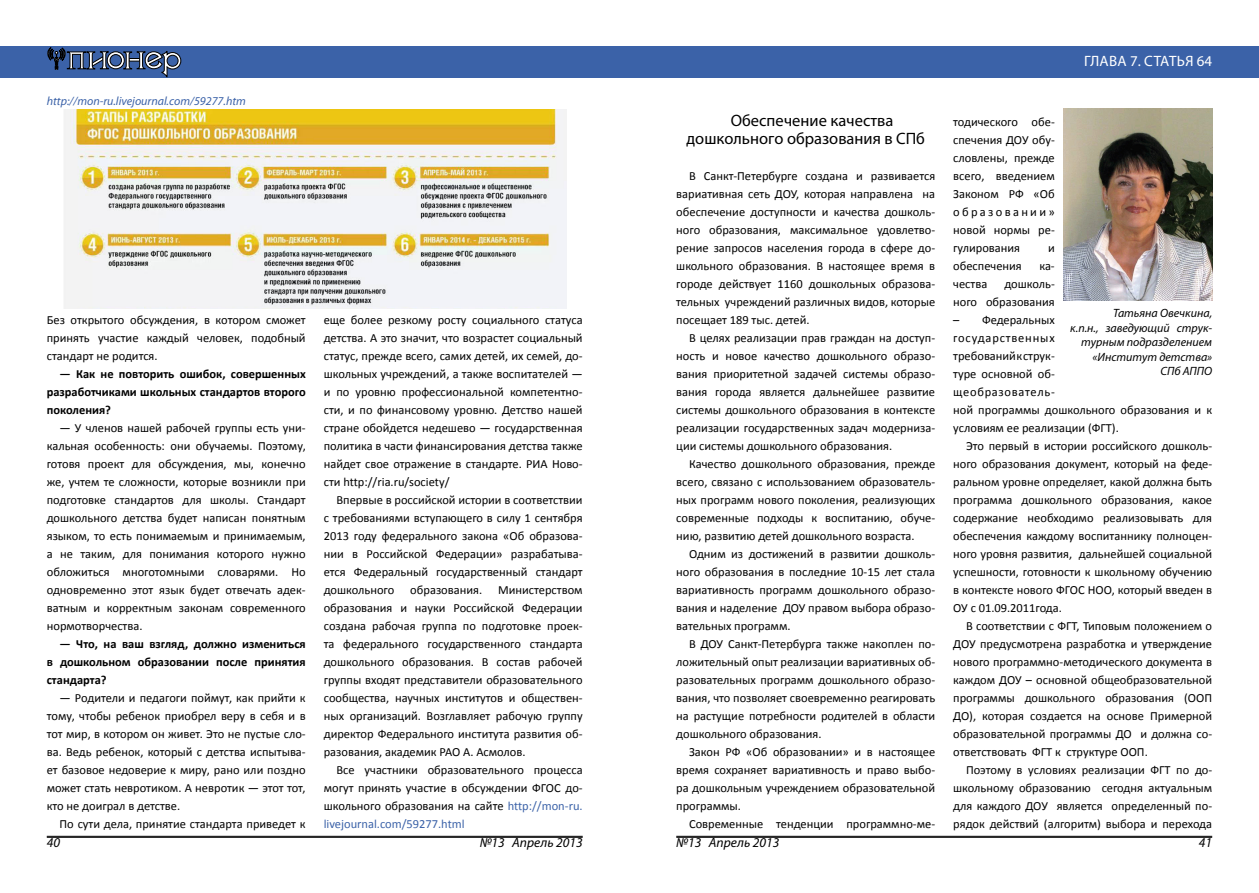
<style>
.page{position:relative;width:1259px;height:893px;background:#fff}
.page>*{position:absolute;margin:0;border:0;box-sizing:border-box;transform-origin:0 0}
.t1{font:16.5px/18px "Myriad Pro";color:#000}
.t2{font:15px "Myriad Pro";color:#fff}
.t3{font:italic 13.5px "Myriad Pro";color:#000}
.t4{font:12.45px/18px "Calibri";color:#000;text-align:justify}
.t5{font:700 12.45px/18px "Calibri";color:#000;text-align:justify}
.t6{font:italic 12px/14.4px "Myriad Pro";color:#000;text-align:right}
.t7{font:italic 12px "Myriad Pro";color:#3b62a8}
.s1{color:#3b62a8}
</style>
<div class="page">
<div style="left:0;top:47px;width:629px;height:31px;background:#3b62a8"></div>
<svg style="left:47px;top:47px;width:134px;height:30px"></svg>
<div style="left:629px;top:47px;width:630px;height:31px;background:#3b62a8"></div>
<hr style="left:47px;top:836px;width:536px;height:1px;background:#000">
<hr style="left:47px;top:837px;width:536px;height:1px;background:#000">
<hr style="left:676px;top:836px;width:536px;height:1px;background:#000">
<hr style="left:676px;top:837px;width:536px;height:1px;background:#000">
<img style="left:1063px;top:109px;width:149px;height:191px">
<img style="left:64px;top:110px;width:502px;height:198px">
<p class="t7" style="left:47px;top:93px;width:201px">http://mon-ru.livejournal.com/59277.htm</p>
<p class="t4" style="left:47px;top:311px;width:260px">Без открытого обсуждения, в котором сможет принять участие каждый человек, подобный стандарт не родится.</p>
<p class="t5" style="left:47px;top:365px;width:260px;text-indent:13px">— Как не повторить ошибок, совершенных разработчиками школьных стандартов второго поколения?</p>
<p class="t4" style="left:47px;top:419px;width:260px;text-indent:13px">— У членов нашей рабочей группы есть уни&shy;кальная особенность: они обучаемы. Поэтому, готовя проект для обсуждения, мы, конечно же, учтем те сложности, которые возникли при подготовке стандартов для школы. Стандарт дошкольного детства будет написан понятным языком, то есть понимаемым и принимаемым, а не таким, для понимания которого нужно обложиться многотомными словарями. Но одновременно этот язык будет отвечать адек&shy;ватным и корректным законам современного нормотворчества.</p>
<p class="t5" style="left:47px;top:635px;width:260px;text-indent:13px">— Что, на ваш взгляд, должно измениться в дошкольном образовании после принятия стандарта?</p>
<p class="t4" style="left:47px;top:689px;width:260px;text-indent:13px">— Родители и педагоги поймут, как прийти к тому, чтобы ребенок приобрел веру в себя и в тот мир, в котором он живет. Это не пустые сло&shy;ва. Ведь ребенок, который с детства испытыва&shy;ет базовое недоверие к миру, рано или поздно может стать невротиком. А невротик — этот тот, кто не доиграл в детстве.</p>
<p class="t4" style="left:60px;top:815px;width:248px">По сути дела, принятие стандарта приведет к</p>
<p class="t4" style="left:324px;top:311px;width:260px">еще более резкому росту социального статуса детства. А это значит, что возрастет социальный статус, прежде всего, самих детей, их семей, до&shy;школьных учреждений, а также воспитателей — и по уровню профессиональной компетентно&shy;сти, и по финансовому уровню. Детство нашей стране обойдется недешево — государственная политика в части финансирования детства также найдет свое отражение в стандарте. РИА Ново&shy;сти http://ria.ru/society/</p>
<p class="t4" style="left:324px;top:491px;width:260px;text-indent:13px">Впервые в российской истории в соответствии с требованиями вступающего в силу 1 сентября 2013 году федерального закона «Об образова&shy;нии в Российской Федерации» разрабатыва&shy;ется Федеральный государственный стандарт дошкольного</p>
<p class="t4" style="left:410px;top:581px;width:73px">образования.</p>
<p class="t4" style="left:324px;top:581px;width:260px;text-indent:174px">Министерством образования и науки Российской Федерации создана рабочая группа по подготовке проек&shy;та федерального государственного стандарта дошкольного образования. В состав рабочей группы входят представители образовательного сообщества, научных институтов и обществен&shy;ных организаций. Возглавляет рабочую группу директор Федерального института развития об&shy;разования, академик РАО А. Асмолов.</p>
<p class="t4" style="left:324px;top:761px;width:260px;text-indent:13px">Все участники образовательного процесса могут принять участие в обсуждении ФГОС до&shy;школьного образования на сайте <span class="s1">http://mon-ru. livejournal.com/59277.html</span></p>
<p class="t2" style="left:1084px;top:52px;width:130px">Гла ва 7. Статья 64</p>
<h1 class="t1" style="left:686px;top:111px;width:240px;text-indent:44px">Обеспечение качества дошкольного образования в СПб</h1>
<p class="t4" style="left:676px;top:167px;width:260px;text-indent:13px">В Санкт-Петербурге создана и развивается вариативная сеть ДОУ, которая направлена на обеспечение доступности и качества дошколь&shy;ного образования, максимальное удовлетво&shy;рение запросов населения города в сфере до&shy;школьного образования. В настоящее время в городе действует 1160 дошкольных образова&shy;тельных учреждений различных видов, которые посещает 189 тыс. детей.</p>
<p class="t4" style="left:676px;top:329px;width:260px;text-indent:13px">В целях реализации прав граждан на доступ&shy;ность и новое качество дошкольного образо&shy;вания приоритетной задачей системы образо&shy;вания города является дальнейшее развитие системы дошкольного образования в контексте реализации государственных задач модерниза&shy;ции системы дошкольного образования.</p>
<p class="t4" style="left:676px;top:455px;width:260px;text-indent:13px">Качество дошкольного образования, прежде всего, связано с использованием образователь&shy;ных программ нового поколения, реализующих современные подходы к воспитанию, обуче&shy;нию, развитию детей дошкольного возраста.</p>
<p class="t4" style="left:676px;top:545px;width:260px;text-indent:13px">Одним из достижений в развитии дошколь&shy;ного образования в последние 10-15 лет стала вариативность программ дошкольного образо&shy;вания и наделение ДОУ правом выбора образо&shy;вательных программ.</p>
<p class="t4" style="left:676px;top:635px;width:260px;text-indent:13px">В ДОУ Санкт-Петербурга также накоплен по&shy;ложительный опыт реализации вариативных об&shy;разовательных программ дошкольного образо&shy;вания, что позволяет своевременно реагировать на растущие потребности родителей в области дошкольного образования.</p>
<p class="t4" style="left:676px;top:743px;width:260px;text-indent:13px">Закон РФ «Об образовании» и в настоящее время сохраняет вариативность и право выбо&shy;ра дошкольным учреждением образовательной программы.</p>
<p class="t4" style="left:689px;top:815px;width:248px">Современные тенденции программно-ме-</p>
<p class="t4" style="left:953px;top:113px;width:103px">тодического обе&shy;спечения ДОУ обу&shy;словлены, прежде всего, введением Законом РФ «Об образовании» новой нормы ре&shy;гулирования</p>
<p class="t4" style="left:1048px;top:239px;width:8px">и</p>
<p class="t4" style="left:953px;top:257px;width:70px">обеспечения</p>
<p class="t4" style="left:1039px;top:257px;width:17px">ка-</p>
<p class="t4" style="left:953px;top:275px;width:36px">чества</p>
<p class="t4" style="left:953px;top:275px;width:103px;text-align:right">дошколь-<br>ного образования</p>
<p class="t4" style="left:953px;top:311px;width:260px;text-align:left">– Федеральных<br>государственных<br>требований к струк-<br>туре основной об-<br>щеобразователь-<br>ной программы дошкольного образования и к условиям ее реализации (ФГТ).</p>
<p class="t4" style="left:953px;top:437px;width:260px;text-indent:13px">Это первый в истории российского дошколь&shy;ного образования документ, который на феде&shy;ральном уровне определяет, какой должна быть программа дошкольного образования, какое содержание необходимо реализовывать для обеспечения каждому воспитаннику полноцен&shy;ного уровня развития, дальнейшей социальной успешности, готовности к школьному обучению в контексте нового ФГОС НОО, который введен в ОУ с 01.09.2011года.</p>
<p class="t4" style="left:953px;top:617px;width:260px;text-indent:13px">В соответствии с ФГТ, Типовым положением о ДОУ предусмотрена разработка и утверждение нового программно-методического документа в каждом ДОУ – основной общеобразовательной программы дошкольного образования (ООП ДО), которая создается на основе Примерной образовательной программы ДО и должна со&shy;ответствовать ФГТ к структуре ООП.</p>
<p class="t4" style="left:953px;top:761px;width:260px;text-indent:13px">Поэтому в условиях реализации ФГТ по до&shy;школьному образованию сегодня актуальным для каждого ДОУ является определенный по&shy;рядок действий (алгоритм) выбора и перехода</p>
<p class="t6" style="left:1070px;top:306px;width:143px">Татьяна Овечкина,<br>к.п.н., заведующий струк&shy;турным подразделением «Институт детства»<br>СПб АППО</p>
<p class="t3" style="left:47px;top:834px;width:15px">40</p>
<p class="t3" style="left:480px;top:834px;width:104px">№13 Апрель 2013</p>
<p class="t3" style="left:676px;top:834px;width:104px">№13 Апрель 2013</p>
<p class="t3" style="left:1199px;top:834px;width:15px">41</p>
</div>
